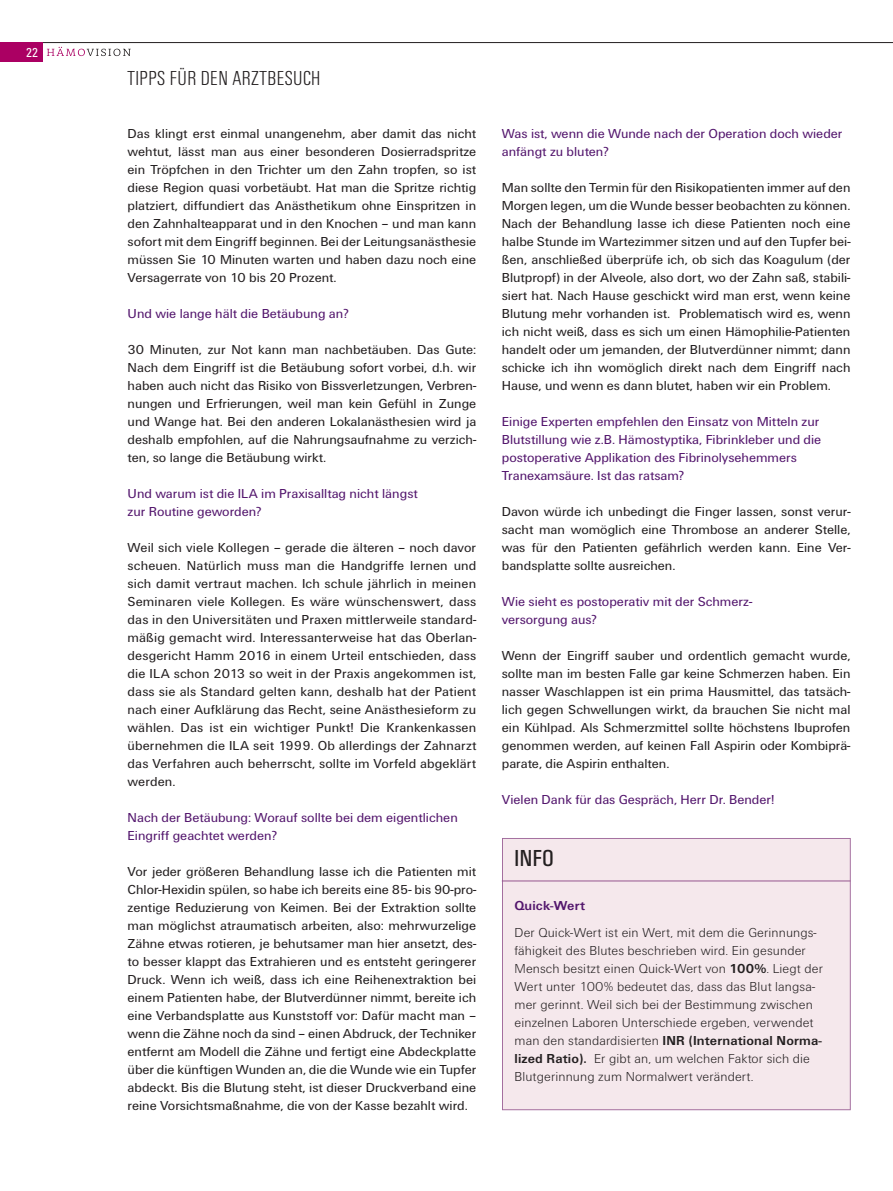
<style>
.page{position:relative;width:893px;height:1191px;background:#fff}
.page>*{position:absolute;margin:0;border:0;box-sizing:border-box;transform-origin:0 0}
.t1{font:condensed 24px "Unitus T";color:#231f20}
.t2{font:300 condensed 21px "Unitus T";letter-spacing:.02em;color:#231f20}
.t3{font:13.5px/18px "Unitus T";color:#231f20;text-align:justify}
.t4{font:13.5px/18px "Unitus T";color:#53166d}
.t5{font:300 13.5px/18px "Unitus T";letter-spacing:.01em;color:#231f20}
.t6{font:700 13.5px "Unitus T";letter-spacing:.01em;color:#53166d}
.t7{font:condensed 13.5px "Unitus T";color:#fff}
.s1{font-weight:700}
</style>
<div class="page">
<hr style="left:0;top:42px;width:893px;height:1px;background:#231f20">
<div style="left:0;top:43px;width:43px;height:19px;background:#ab0063"></div>
<svg style="left:47px;top:47px;width:84px;height:9px"></svg>
<div style="left:502px;top:838px;width:349px;height:272px;background:#f5e8ec"></div>
<hr style="left:502px;top:880px;width:348px;height:1px;background:#95568f">
<p class="t7" style="left:26px;top:48px;width:14px">22</p>
<h2 class="t2" style="left:128px;top:69px;width:194px">TIPPS FÜR DEN ARZTBESUCH</h2>
<p class="t3" style="left:128px;top:125px;width:350px">Das klingt erst einmal unangenehm, aber damit das nicht wehtut, lässt man aus einer besonderen Dosierradspritze ein Tröpfchen in den Trichter um den Zahn tropfen, so ist diese Region quasi vorbetäubt. Hat man die Spritze richtig platziert, diffundiert das Anästhetikum ohne Einspritzen in den Zahnhalteapparat und in den Knochen – und man kann sofort mit dem Eingriff beginnen. Bei der Leitungsanästhesie müssen Sie 10 Minuten warten und haben dazu noch eine Versagerrate von 10 bis 20 Prozent.</p>
<p class="t4" style="left:128px;top:305px;width:223px">Und wie lange hält die Betäubung an?</p>
<p class="t3" style="left:128px;top:341px;width:350px">30 Minuten, zur Not kann man nachbetäuben. Das Gute:<br>Nach dem Eingriff ist die Betäubung sofort vorbei, d.h. wir haben auch nicht das Risiko von Bissverletzungen, Verbren&shy;nungen und Erfrierungen, weil man kein Gefühl in Zunge und Wange hat. Bei den anderen Lokalanästhesien wird ja deshalb empfohlen, auf die Nahrungsaufnahme zu verzich&shy;ten, so lange die Betäubung wirkt.</p>
<p class="t4" style="left:128px;top:485px;width:292px">Und warum ist die ILA im Praxisalltag nicht längst zur Routine geworden?</p>
<p class="t3" style="left:128px;top:539px;width:350px">Weil sich viele Kollegen – gerade die älteren – noch davor scheuen. Natürlich muss man die Handgriffe lernen und sich damit vertraut machen. Ich schule jährlich in meinen Seminaren viele Kollegen. Es wäre wünschenswert, dass das in den Universitäten und Praxen mittlerweile standard&shy;mäßig gemacht wird. Interessanterweise hat das Oberlan&shy;desgericht Hamm 2016 in einem Urteil entschieden, dass die ILA schon 2013 so weit in der Praxis angekommen ist, dass sie als Standard gelten kann, deshalb hat der Patient nach einer Aufklärung das Recht, seine Anästhesieform zu wählen. Das ist ein wichtiger Punkt! Die Krankenkassen übernehmen die ILA seit 1999. Ob allerdings der Zahnarzt das Verfahren auch beherrscht, sollte im Vorfeld abgeklärt werden.</p>
<p class="t4" style="left:128px;top:809px;width:332px">Nach der Betäubung: Worauf sollte bei dem eigentlichen<br>Eingriff geachtet werden?</p>
<p class="t3" style="left:128px;top:863px;width:350px">Vor jeder größeren Behandlung lasse ich die Patienten mit Chlor-Hexidin spülen, so habe ich bereits eine 85- bis 90-pro&shy;zentige Reduzierung von Keimen. Bei der Extraktion sollte man möglichst atraumatisch arbeiten, also: mehrwurzelige Zähne etwas rotieren, je behutsamer man hier ansetzt, des&shy;to besser klappt das Extrahieren und es entsteht geringerer Druck. Wenn ich weiß, dass ich eine Reihenextraktion bei einem Patienten habe, der Blutverdünner nimmt, bereite ich eine Verbandsplatte aus Kunststoff vor: Dafür macht man – wenn die Zähne noch da sind – einen Abdruck, der Techniker entfernt am Modell die Zähne und fertigt eine Abdeckplatte über die künftigen Wunden an, die die Wunde wie ein Tupfer abdeckt. Bis die Blutung steht, ist dieser Druckverband eine reine Vorsichtsmaßnahme, die von der Kasse bezahlt wird.</p>
<p class="t4" style="left:502px;top:125px;width:342px">Was ist, wenn die Wunde nach der Operation doch wieder anfängt zu bluten?</p>
<p class="t3" style="left:502px;top:179px;width:350px">Man sollte den Termin für den Risikopatienten immer auf den Morgen legen, um die Wunde besser beobachten zu können.<br>Nach der Behandlung lasse ich diese Patienten noch eine halbe Stunde im Wartezimmer sitzen und auf den Tupfer bei&shy;ßen, anschließed überprüfe ich, ob sich das Koagulum (der Blutpropf) in der Alveole, also dort, wo der Zahn saß, stabili&shy;siert hat. Nach Hause geschickt wird man erst, wenn keine Blutung mehr vorhanden ist. Problematisch wird es, wenn ich nicht weiß, dass es sich um einen Hämophilie-Patienten handelt oder um jemanden, der Blutverdünner nimmt; dann schicke ich ihn womöglich direkt nach dem Eingriff nach Hause, und wenn es dann blutet, haben wir ein Problem.</p>
<p class="t4" style="left:502px;top:413px;width:321px">Einige Experten empfehlen den Einsatz von Mitteln zur Blutstillung wie z.B. Hämostyptika, Fibrinkleber und die postoperative Applikation des Fibrinolysehemmers Tranexamsäure. Ist das ratsam?</p>
<p class="t3" style="left:502px;top:503px;width:350px">Davon würde ich unbedingt die Finger lassen, sonst verur&shy;sacht man womöglich eine Thrombose an anderer Stelle, was für den Patienten gefährlich werden kann. Eine Ver&shy;bandsplatte sollte ausreichen.</p>
<p class="t4" style="left:502px;top:593px;width:252px">Wie sieht es postoperativ mit der Schmerz&shy;versorgung aus?</p>
<p class="t3" style="left:502px;top:647px;width:350px">Wenn der Eingriff sauber und ordentlich gemacht wurde, sollte man im besten Falle gar keine Schmerzen haben. Ein nasser Waschlappen ist ein prima Hausmittel, das tatsäch&shy;lich gegen Schwellungen wirkt, da brauchen Sie nicht mal ein Kühlpad. Als Schmerzmittel sollte höchstens Ibuprofen genommen werden, auf keinen Fall Aspirin oder Kombiprä&shy;parate, die Aspirin enthalten.</p>
<p class="t4" style="left:502px;top:791px;width:274px">Vielen Dank für das Gespräch, Herr Dr. Bender!</p>
<h1 class="t1" style="left:515px;top:848px;width:41px">INFO</h1>
<p class="t6" style="left:515px;top:900px;width:72px">Quick-Wert</p>
<p class="t5" style="left:515px;top:924px;width:310px">Der Quick-Wert ist ein Wert, mit dem die Gerinnungs&shy;fähigkeit des Blutes beschrieben wird. Ein gesunder Mensch besitzt einen Quick-Wert von <span class="s1">100%</span>. Liegt der Wert unter 100% bedeutet das, dass das Blut langsa&shy;mer gerinnt. Weil sich bei der Bestimmung zwischen einzelnen Laboren Unterschiede ergeben, verwendet man den standardisierten <span class="s1">INR (International Norma&shy;lized Ratio).</span> Er gibt an, um welchen Faktor sich die Blutgerinnung zum Normalwert verändert.</p>
</div>
